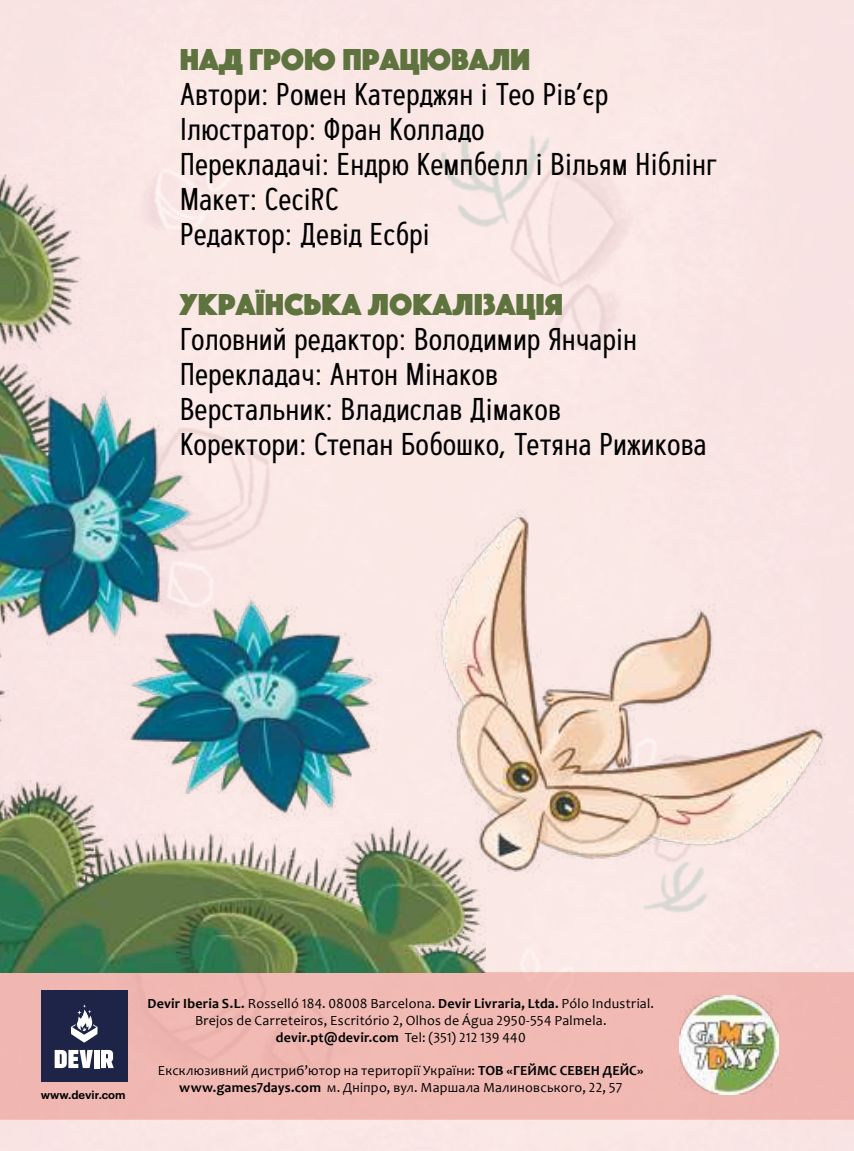
<style>
.page{position:relative;width:854px;height:1151px;background:#fff}
.page>*{position:absolute;margin:0;border:0;box-sizing:border-box;transform-origin:0 0}
.t1{font:31.5px/35px "Artegra Sans Condensed";color:#000}
.t2{font:31.5px "Phosphate Solid";color:#5f733f}
.t3{font:14px/16.8px "Candara";letter-spacing:.02em;color:#000;text-align:center}
.t4{font:600 11.2px "Graphik";color:#000}
.s1{font-weight:700}
</style>
<div class="page">
<div style="left:0;top:0;width:853px;height:1151px;background:#f9e6e4"></div>
<img style="left:485px;top:510px;width:340px;height:393px">
<div style="left:0;top:972px;width:853px;height:148px;background:#f1b9b3"></div>
<img style="left:0;top:129px;width:485px;height:843px">
<div style="left:41px;top:990px;width:86px;height:92px;background:#1e2447"></div>
<svg style="left:55px;top:1050px;width:38px;height:18px"></svg>
<div style="left:94px;top:1050px;width:5px;height:18px;background:#fff"></div>
<svg style="left:101px;top:1050px;width:13px;height:18px"></svg>
<svg style="left:71px;top:1004px;width:27px;height:39px"></svg>
<img style="left:679px;top:995px;width:98px;height:99px">
<h1 class="t2" style="left:180px;top:37px;width:352px">НАД ГРОЮ ПРАЦЮВАЛИ</h1>
<h1 class="t1" style="left:180px;top:76px;width:539px">Автори: Ромен Катерджян і Тео Рів’єр<br>Ілюстратор: Фран Колладо<br>Перекладачі: Ендрю Кемпбелл і Вільям Ніблінг<br>Макет: CeciRC<br>Редактор: Девід Есбрі</h1>
<h1 class="t2" style="left:180px;top:282px;width:385px">Українська локалізація</h1>
<h1 class="t1" style="left:180px;top:321px;width:528px">Головний редактор: Володимир Янчарін Перекладач: Антон Мінаков<br>Верстальник: Владислав Дімаков<br>Коректори: Степан Бобошко, Тетяна Рижикова</h1>
<p class="t4" style="left:41px;top:1087px;width:86px">www.devir.com</p>
<p class="t3" style="left:147px;top:995px;width:508px"><span class="s1">Devir Iberia S.L.</span> Rosselló 184. 08008 Barcelona. <span class="s1">Devir Livraria, Ltda.</span> Pólo Industrial.<br>Brejos de Carreteiros, Escritório 2, Olhos de Água 2950-554 Palmela. <span class="s1">devir.pt@devir.com</span> Tel: (351) 212 139 440</p>
<p class="t3" style="left:158px;top:1062px;width:487px">Ексклюзивний дистриб’ютор на території України: <span class="s1">ТОВ «ГЕЙМС СЕВЕН ДЕЙС» www.games7days.com</span> м. Дніпро, вул. Маршала Малиновського, 22, 57</p>
</div>
